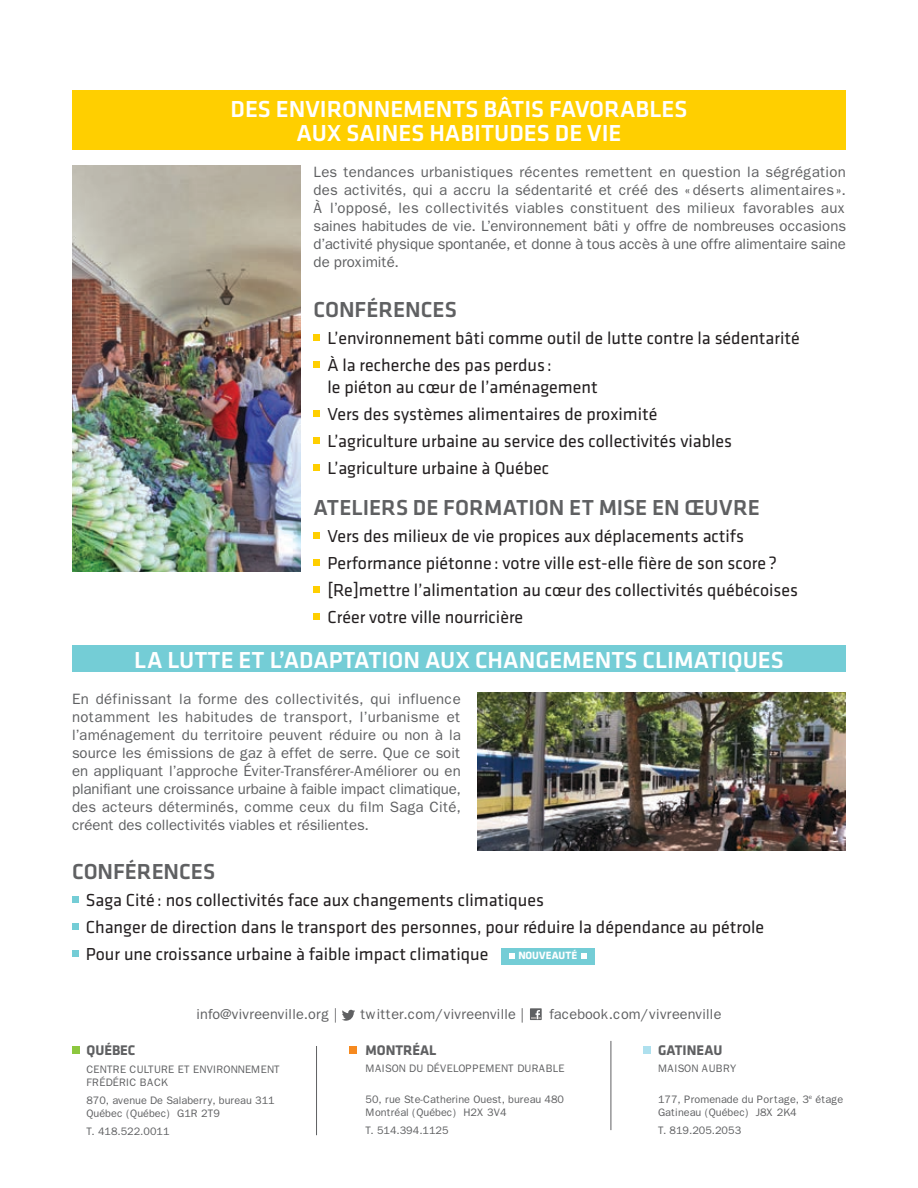
<style>
.page{position:relative;width:918px;height:1188px;background:#fff}
.page>*{position:absolute;margin:0;border:0;box-sizing:border-box;transform-origin:0 0}
.t1{font:500 24px/24px "Klavika Basic";color:#fff;text-align:center}
.t2{font:500 22.5px "Klavika Basic";letter-spacing:-.005em;color:#5f6062}
.t3{font:18px/27px "Klavika Basic";color:#231f20}
.t4{font:15px/18px "Franklin Gothic";letter-spacing:-.01em;color:#5f6062;text-align:justify}
.t5{font:14.4px "Franklin Gothic";color:#5f6062}
.t6{font:700 14.4px "Klavika Basic";color:#5f6062}
.t7{font:700 10.95px "Klavika Basic";letter-spacing:.005em;color:#fff}
.t8{font:10.8px/13px "Franklin Gothic";color:#5f6062}
</style>
<div class="page">
<div style="left:314px;top:334px;width:6px;height:7px;background:#ffcf00"></div>
<div style="left:314px;top:361px;width:6px;height:7px;background:#ffcf00"></div>
<svg style="left:314px;top:411px;width:6px;height:6px"></svg>
<svg style="left:314px;top:438px;width:6px;height:6px"></svg>
<svg style="left:314px;top:465px;width:6px;height:6px"></svg>
<div style="left:314px;top:532px;width:6px;height:7px;background:#ffcf00"></div>
<div style="left:314px;top:559px;width:6px;height:7px;background:#ffcf00"></div>
<div style="left:314px;top:586px;width:6px;height:7px;background:#ffcf00"></div>
<div style="left:314px;top:613px;width:6px;height:7px;background:#ffcf00"></div>
<svg style="left:72px;top:897px;width:6px;height:6px"></svg>
<svg style="left:72px;top:924px;width:6px;height:6px"></svg>
<svg style="left:72px;top:951px;width:6px;height:6px"></svg>
<div style="left:350px;top:1046px;width:7px;height:8px;background:#f68a1f"></div>
<div style="left:72px;top:1046px;width:7px;height:8px;background:#8dc73f"></div>
<div style="left:643px;top:1046px;width:7px;height:8px;background:#aee0ee"></div>
<hr style="left:316px;top:1046px;width:1px;height:89px;background:#5f6062">
<hr style="left:611px;top:1041px;width:1px;height:89px;background:#5f6062">
<svg style="left:342px;top:1010px;width:13px;height:11px"></svg>
<svg style="left:530px;top:1008px;width:12px;height:12px"></svg>
<img style="left:72px;top:166px;width:228px;height:405px">
<img style="left:477px;top:692px;width:369px;height:158px">
<div style="left:72px;top:90px;width:774px;height:59px;background:#ffcf00"></div>
<div style="left:72px;top:646px;width:774px;height:26px;background:#74cdd6"></div>
<div style="left:501px;top:948px;width:94px;height:17px;background:#74cdd6"></div>
<svg style="left:509px;top:953px;width:6px;height:6px"></svg>
<svg style="left:581px;top:953px;width:6px;height:6px"></svg>
<h1 class="t1" style="left:231px;top:96px;width:458px">DES ENVIRONNEMENTS BÂTIS FAVORABLES<br>AUX SAINES HABITUDES DE VIE</h1>
<p class="t4" style="left:314px;top:163px;width:534px">Les tendances urbanistiques récentes remettent en question la ségrégation des activités, qui a accru la sédentarité et créé des « déserts alimentaires ».<br>À l’opposé, les collectivités viables constituent des milieux favorables aux saines habitudes de vie. L’environnement bâti y offre de nombreuses occasions d’activité physique spontanée, et donne à tous accès à une offre alimentaire saine de proximité.</p>
<h2 class="t2" style="left:314px;top:294px;width:145px">CONFÉRENCES</h2>
<p class="t3" style="left:327px;top:324px;width:474px">L’environnement bâti comme outil de lutte contre la sédentarité<br>À la recherche des pas perdus :</p>
<p class="t3" style="left:327px;top:373px;width:406px">le piéton au cœur de l’aménagement<br>Vers des systèmes alimentaires de proximité L’agriculture urbaine au service des collectivités viables L’agriculture urbaine à Québec</p>
<h2 class="t2" style="left:314px;top:492px;width:448px">ATELIERS DE FORMATION ET MISE EN ŒUVRE</h2>
<p class="t3" style="left:327px;top:522px;width:472px">Vers des milieux de vie propices aux déplacements actifs Performance piétonne : votre ville est-elle fière de son score ? [Re]mettre l’alimentation au cœur des collectivités québécoises Créer votre ville nourricière</p>
<h1 class="t1" style="left:134px;top:647px;width:651px">LA LUTTE ET L’ADAPTATION AUX CHANGEMENTS CLIMATIQUES</h1>
<p class="t4" style="left:72px;top:690px;width:390px">En définissant la forme des collectivités, qui influence notamment les habitudes de transport, l’urbanisme et l’aménagement du territoire peuvent réduire ou non à la source les émissions de gaz à effet de serre. Que ce soit en appliquant l’approche Éviter-Transférer-Améliorer ou en planifiant une croissance urbaine à faible impact climatique, des acteurs déterminés, comme ceux du film Saga Cité, créent des collectivités viables et résilientes.</p>
<h2 class="t2" style="left:72px;top:856px;width:145px">CONFÉRENCES</h2>
<p class="t3" style="left:86px;top:886px;width:680px">Saga Cité : nos collectivités face aux changements climatiques<br>Changer de direction dans le transport des personnes, pour réduire la dépendance au pétrole<br>Pour une croissance urbaine à faible impact climatique</p>
<p class="t7" style="left:518px;top:948px;width:60px">NOUVEAUTÉ</p>
<p class="t5" style="left:197px;top:1006px;width:143px">info@vivreenville.org |</p>
<p class="t5" style="left:361px;top:1006px;width:166px">twitter.com/vivreenville |</p>
<p class="t5" style="left:550px;top:1006px;width:173px">facebook.com/vivreenville</p>
<p class="t6" style="left:86px;top:1040px;width:51px">QUÉBEC</p>
<p class="t8" style="left:86px;top:1063px;width:195px">CENTRE CULTURE ET ENVIRONNEMENT<br>FRÉDÉRIC BACK</p>
<p class="t8" style="left:86px;top:1094px;width:190px">870, avenue De Salaberry, bureau 311<br>Québec (Québec) G1R 2T9</p>
<p class="t8" style="left:86px;top:1125px;width:85px">T. 418.522.0011</p>
<p class="t6" style="left:366px;top:1040px;width:72px">MONTRÉAL</p>
<p class="t8" style="left:366px;top:1062px;width:201px">MAISON DU DÉVELOPPEMENT DURABLE</p>
<p class="t8" style="left:366px;top:1092px;width:200px">50, rue Ste-Catherine Ouest, bureau 480<br>Montréal (Québec) H2X 3V4</p>
<p class="t8" style="left:366px;top:1124px;width:85px">T. 514.394.1125</p>
<p class="t6" style="left:658px;top:1040px;width:66px">GATINEAU</p>
<p class="t8" style="left:658px;top:1062px;width:80px">MAISON AUBRY</p>
<p class="t8" style="left:658px;top:1092px;width:187px">177, Promenade du Portage, 3<sup>e</sup> étage<br>Gatineau (Québec) J8X 2K4</p>
<p class="t8" style="left:658px;top:1124px;width:85px">T. 819.205.2053</p>
</div>
